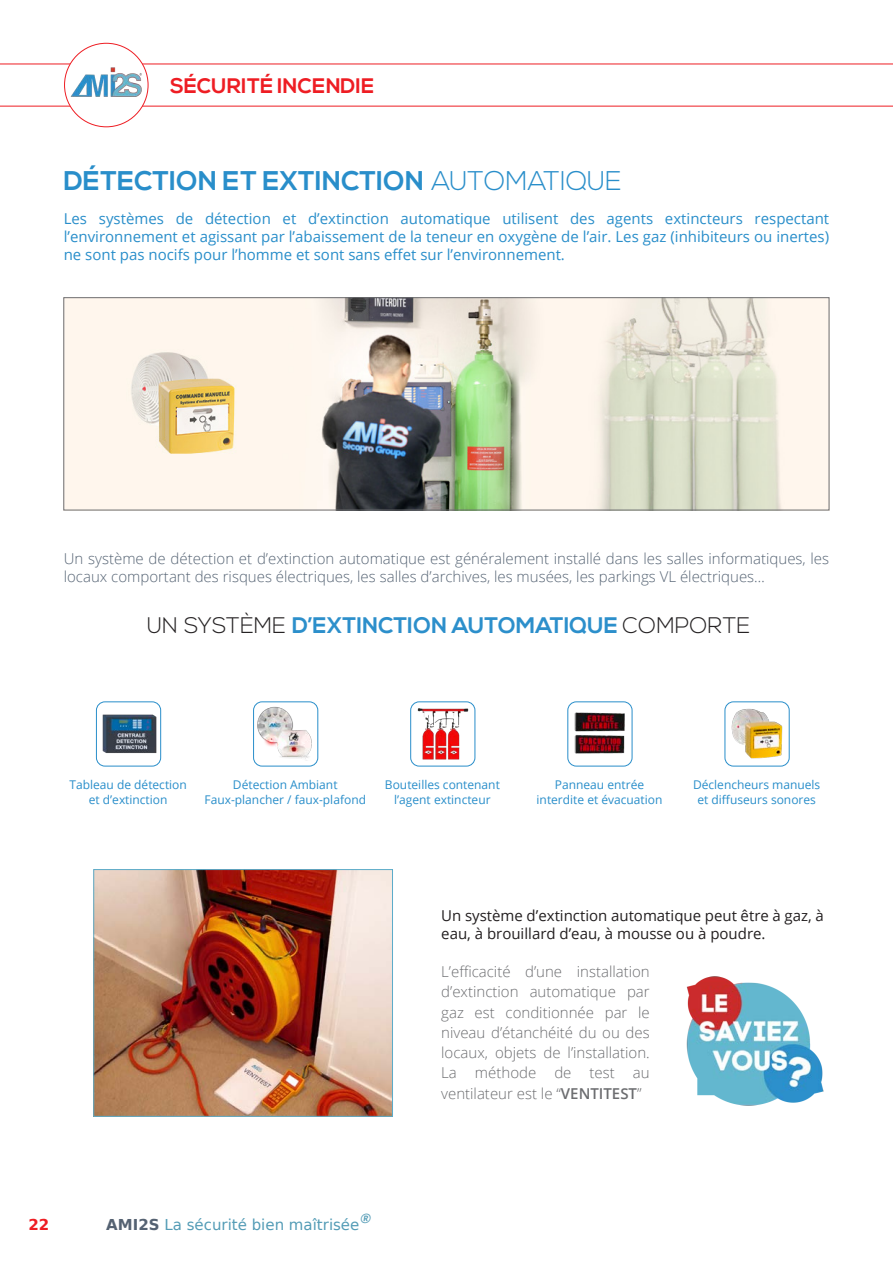
<style>
.page{position:relative;width:893px;height:1263px;background:#fff}
.page>*{position:absolute;margin:0;border:0;box-sizing:border-box;transform-origin:0 0}
.H1_Header{font:700 27px "Nexa";color:#298eca}
.H1_Header-2{font:700 22.5px "Nexa";color:#2c8fcb}
.t1{font:700 21px "Nexa";color:#ee1d23}
.t2{font:15px/18px "Open Sans";color:#298eca;text-align:justify}
.t3{font:300 15px/18px "Open Sans";color:#576575}
.Big_Text_Gray{font:300 15px/20.2px "Open Sans";color:#6c6d70;text-align:justify}
.t4{font:15px/18px "Open Sans";color:#231f20}
.t5{font:15px "DejaVu Sans";color:#549cb6}
.t6{font:700 15px "DejaVu Sans";color:#ee1d23}
.t7{font:italic 600 13.05px "Open Sans";color:#549cb6}
.t8{font:12px "Open Sans";color:#298eca}
.s1{font-weight:300}
.s2{font-weight:300;color:#262324}
.s3{font-weight:600}
.s4{font-weight:700;color:#556272}
</style>
<div class="page">
<svg style="left:0;top:64px;width:893px;height:42px"></svg>
<div style="left:65px;top:43px;width:83px;height:84px;background:#fff;border-radius:50%"></div>
<img style="left:70px;top:67px;width:72px;height:30px">
<img style="left:96px;top:871px;width:295px;height:243px">
<div style="left:94px;top:869px;width:299px;height:247px;border:1px solid #5bacca"></div>
<img style="left:66px;top:299px;width:761px;height:209px">
<div style="left:64px;top:297px;width:765px;height:213px;border:1px solid #6c6d70"></div>
<img style="left:686px;top:976px;width:138px;height:130px">
<img style="left:96px;top:702px;width:65px;height:64px">
<div style="left:96px;top:702px;width:65px;height:64px;border:1px solid #298eca;border-radius:9px"></div>
<img style="left:254px;top:702px;width:64px;height:64px">
<div style="left:253px;top:702px;width:65px;height:64px;border:1px solid #298eca;border-radius:9px"></div>
<img style="left:417px;top:708px;width:51px;height:51px">
<div style="left:410px;top:702px;width:65px;height:64px;border:1px solid #298eca;border-radius:9px"></div>
<img style="left:568px;top:703px;width:64px;height:63px">
<div style="left:568px;top:702px;width:64px;height:64px;border:1px solid #298eca;border-radius:9px"></div>
<img style="left:728px;top:704px;width:58px;height:55px">
<div style="left:725px;top:702px;width:64px;height:64px;border:1px solid #298eca;border-radius:9px"></div>
<h3 class="t1" style="left:170px;top:74px;width:206px">SÉCURITÉ INCENDIE</h3>
<p class="H1_Header" style="left:64px;top:165px;width:559px">DÉTECTION ET EXTINCTION <span class="s1">AUTOMATIQUE</span></p>
<p class="t2" style="left:64px;top:209px;width:767px">Les systèmes de détection et d’extinction automatique utilisent des agents extincteurs respectant l’environnement et agissant par l’abaissement de la teneur en oxygène de l’air. Les gaz (inhibiteurs ou inertes) ne sont pas nocifs pour l’homme et sont sans effet sur l’environnement.</p>
<p class="t3" style="left:64px;top:549px;width:767px">Un système de détection et d’extinction automatique est généralement installé dans les salles informatiques, les locaux comportant des risques électriques, les salles d’archives, les musées, les parkings VL électriques…</p>
<p class="H1_Header-2" style="left:147px;top:613px;width:605px"><span class="s2">UN SYSTÈME</span> D’EXTINCTION AUTOMATIQUE <span class="s2">COMPORTE</span></p>
<p class="t8" style="left:69px;top:777px;width:119px">Tableau de détection</p>
<p class="t8" style="left:89px;top:791px;width:80px">et d’extinction</p>
<p class="t8" style="left:233px;top:777px;width:106px">Détection Ambiant</p>
<p class="t8" style="left:204px;top:791px;width:163px">Faux-plancher / faux-plafond</p>
<p class="t8" style="left:385px;top:777px;width:116px">Bouteilles contenant</p>
<p class="t8" style="left:394px;top:791px;width:98px">l’agent extincteur</p>
<p class="t8" style="left:555px;top:777px;width:91px">Panneau entrée</p>
<p class="t8" style="left:537px;top:791px;width:127px">interdite et évacuation</p>
<p class="t8" style="left:693px;top:777px;width:129px">Déclencheurs manuels</p>
<p class="t8" style="left:697px;top:791px;width:120px">et diffuseurs sonores</p>
<p class="t4" style="left:441px;top:906px;width:384px">Un système d’extinction automatique peut être à gaz, à eau, à brouillard d’eau, à mousse ou à poudre.</p>
<p class="Big_Text_Gray" style="left:441px;top:961px;width:210px">L’efficacité d’une installation d’extinction automatique par gaz est conditionnée par le niveau d’étanchéité du ou des locaux, objets de l’installation.<br>La méthode de test au ventilateur est le “<span class="s3">VENTITEST</span>”</p>
<p class="t7" style="left:359px;top:1209px;width:15px">®</p>
<p class="t6" style="left:28px;top:1212px;width:22px">22</p>
<p class="t5" style="left:106px;top:1213px;width:255px"><span class="s4">AMI2S</span> La sécurité bien maîtrisée</p>
</div>
